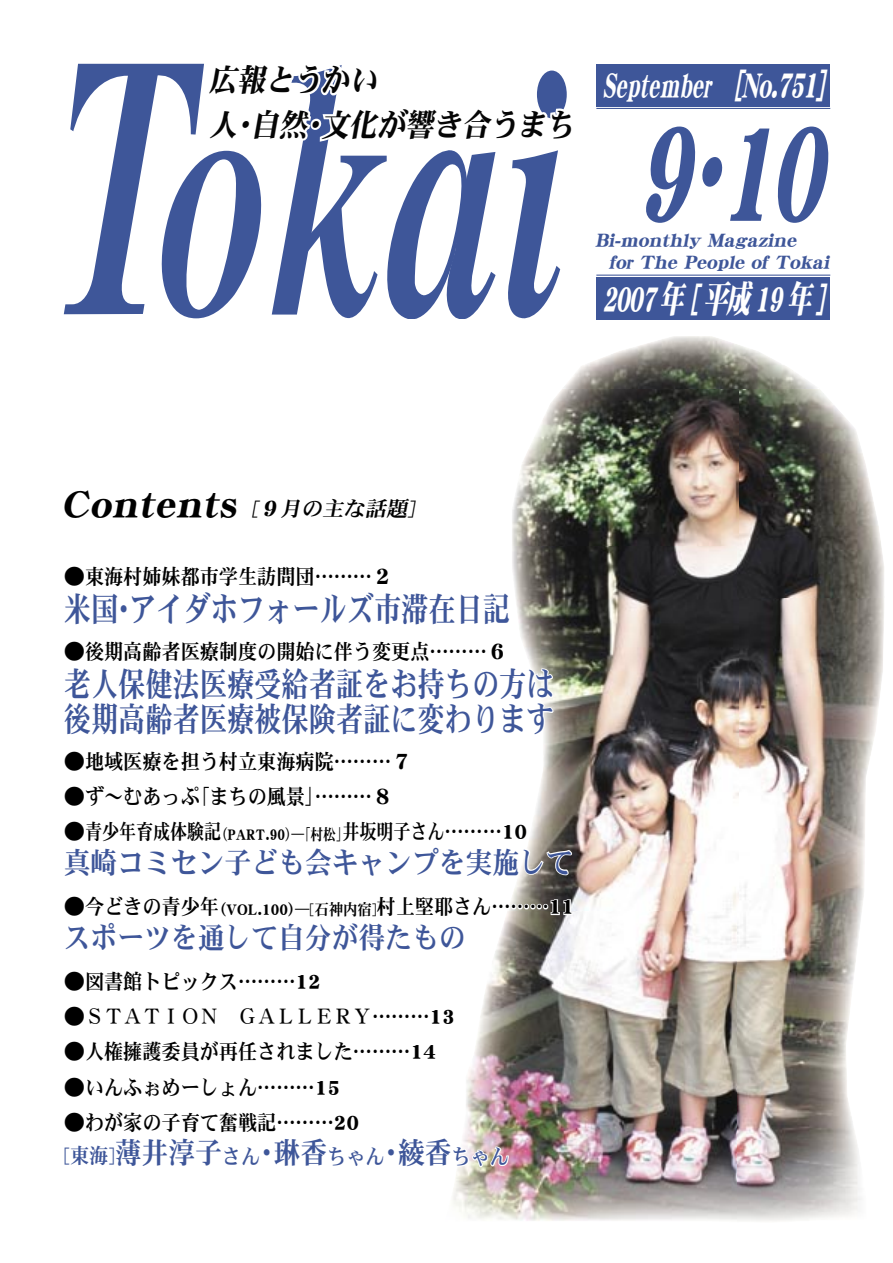
<style>
.page{position:relative;width:893px;height:1263px;background:#fff}
.page>*{position:absolute;margin:0;border:0;box-sizing:border-box;transform-origin:0 0}
.t1{font:italic 143.55px "DF Mincho Std W12";color:#3e5699;scale:.64 1}
.t2{font:italic 117px "DF Mincho Std W12";color:#3e5699;scale:.64 1}
.t3{font:italic 40.35px "DF Mincho Std W12";color:#000}
.t4{font:italic 37.2px "DF Mincho Std W12";color:#fff;scale:.65 1}
.t5{font:italic 37.2px "DF Mincho Std W12";color:#fff;scale:.59 1}
.t6{font:34.05px/35.1px "DFHS Mincho Std W7";color:#3e5699;scale:.8 1}
.t7{font:italic 31.95px/44.7px "DFHS Mincho Std W9";color:#050505;scale:.9 1}
.t8{font:29.7px "DFHS Mincho Std W7";color:#3e5699;scale:.9 1}
.t9{font:21.3px/35.1px "DFHS Mincho Std W7";color:#000}
.t10{font:21.3px "DFHS Mincho Std W7";color:#000;scale:.9 1}
.t11{font:21.3px "DFHS Mincho Std W7";color:#3e5699;scale:.9 1}
.t12{font:italic 21.3px "DFHS Mincho Std W7";color:#000}
.t13{font:italic 21.3px "DF Mincho Std W12";color:#000}
.t14{font:italic 20.25px "DF Mincho Std W12";color:#3e5699}
.t15{font:15.9px "DF Mincho Std W12";color:#000;scale:.9 1}
.t16{font:15.9px "DFHS Mincho Std W7";color:#000;scale:.8 1}
.s1{font-size:143.55px}
.s2{font-family:"DFHS Mincho Std W7"}
.s3{font-family:"DF Mincho Std W12"}
.s4{font-size:29.7px}
.s5{font-size:21.3px}
</style>
<div class="page">
<img style="left:453px;top:910px;width:284px;height:311px">
<img style="left:737px;top:389px;width:147px;height:832px">
<img style="left:539px;top:389px;width:199px;height:521px">
<img style="left:564px;top:336px;width:253px;height:53px">
<div style="left:596px;top:64px;width:234px;height:42px;background:#3e5699"></div>
<hr style="left:596px;top:108px;width:234px;height:1px;background:#3e5699">
<hr style="left:596px;top:275px;width:234px;height:1px;background:#3e5699">
<div style="left:596px;top:277px;width:234px;height:43px;background:#3e5699"></div>
<svg style="left:64px;top:63px;width:503px;height:256px"></svg>
<svg style="left:453px;top:430px;width:121px;height:635px"></svg>
<img style="left:453px;top:1071px;width:57px;height:99px">
<h3 class="t7" style="left:208px;top:57px;width:414px">広報とうかい<br>人自然文化が響き合うまち</h3>
<h3 class="t7" style="left:229px;top:102px;width:40px">・</h3>
<h3 class="t7" style="left:299px;top:102px;width:40px">・</h3>
<h3 class="t5" style="left:602px;top:65px;width:197px">September</h3>
<h3 class="t4" style="left:734px;top:65px;width:24px">[</h3>
<h3 class="t4" style="left:816px;top:65px;width:24px">[</h3>
<h3 class="t4" style="left:741px;top:65px;width:59px">No</h3>
<h3 class="t4" style="left:770px;top:65px;width:85px">.751</h3>
<h2 class="t2" style="left:635px;top:108px;width:203px">・<span class="s1">9</span></h2>
<p class="t14" style="left:609px;top:250px;width:226px">for The People of Tokai</p>
<h3 class="t4" style="left:602px;top:278px;width:353px">2007年 [平成19年[</h3>
<h1 class="t1" style="left:717px;top:94px;width:207px">10</h1>
<p class="t14" style="left:595px;top:229px;width:207px">Bi monthly Magazine</p>
<p class="t14" style="left:614px;top:229px;width:12px">-</p>
<h3 class="t3" style="left:61px;top:481px;width:184px">Contents</h3>
<p class="t12" style="left:280px;top:497px;width:133px">月の主な話題</p>
<p class="t13" style="left:251px;top:497px;width:34px">９<span class="s2">[</span></p>
<p class="t12" style="left:407px;top:497px;width:13px">[</p>
<p class="t9" style="left:64px;top:559px;width:331px">●東海村姉妹都市学生訪問団.........<span class="s3">２</span></p>
<h3 class="t6" style="left:64px;top:591px;width:559px">米国アイダホフォールズ市滞在日記</h3>
<h3 class="t6" style="left:110px;top:591px;width:36px">・</h3>
<p class="t9" style="left:64px;top:634px;width:446px">●後期高齢者医療制度の開始に伴う変更点.........<span class="s3">６</span></p>
<h3 class="t6" style="left:64px;top:666px;width:614px">老人保健法医療受給者証をお持ちの方は後期高齢者医療被保険者証に変わります</h3>
<p class="t9" style="left:64px;top:744px;width:350px">●地域医療を担う村立東海病院.........<span class="s3">７</span></p>
<p class="t9" style="left:342px;top:779px;width:186px;text-indent:-279px">●ず～むあっぷ｢まちの風景 . . .「 ......<span class="s3">８<br></span>井坂明子さん.........<span class="s3">10</span></p>
<p class="t9" style="left:64px;top:814px;width:159px">●青少年育成体験記</p>
<h3 class="t8" style="left:64px;top:846px;width:567px">真崎コミセン子ども会キャンプを実施して</h3>
<p class="t10" style="left:377px;top:895px;width:221px">村上堅耶さん.........<span class="s3">11</span></p>
<p class="t16" style="left:215px;top:825px;width:169px">（<span class="s3">PART.90</span>）―「村松」</p>
<p class="t9" style="left:64px;top:889px;width:157px">●今どきの青少年</p>
<h3 class="t8" style="left:64px;top:921px;width:448px">スポーツを通して自分が得たもの</h3>
<p class="t9" style="left:64px;top:964px;width:259px">●図書館トピックス.........<span class="s3">12</span></p>
<p class="t9" style="left:64px;top:999px;width:393px">●ＳＴＡＴＩＯＮ　ＧＡＬＬＥＲＹ.........<span class="s3">13</span></p>
<p class="t9" style="left:64px;top:1034px;width:374px">●人権擁護委員が再任されました.........<span class="s3">14</span></p>
<p class="t9" style="left:64px;top:1069px;width:278px">●いんふぉめーしょん.........<span class="s3">15</span></p>
<p class="t9" style="left:64px;top:1104px;width:297px">●わが家の子育て奮戦記.........<span class="s3">20</span></p>
<p class="t11" style="left:398px;top:1145px;width:125px"><span class="s4">綾香</span>ちゃん</p>
<p class="t15" style="left:212px;top:900px;width:185px">（VOL.100）<span class="s2">―[石神内宿]</span></p>
<p class="t11" style="left:274px;top:1145px;width:125px"><span class="s4">琳香</span>ちゃん</p>
<h3 class="t8" style="left:115px;top:1136px;width:178px">薄井淳子<span class="s5">さん</span>･</h3>
<p class="t11" style="left:64px;top:1144px;width:58px">[東海]</p>
<h3 class="t8" style="left:385px;top:1136px;width:16px">･</h3>
</div>
